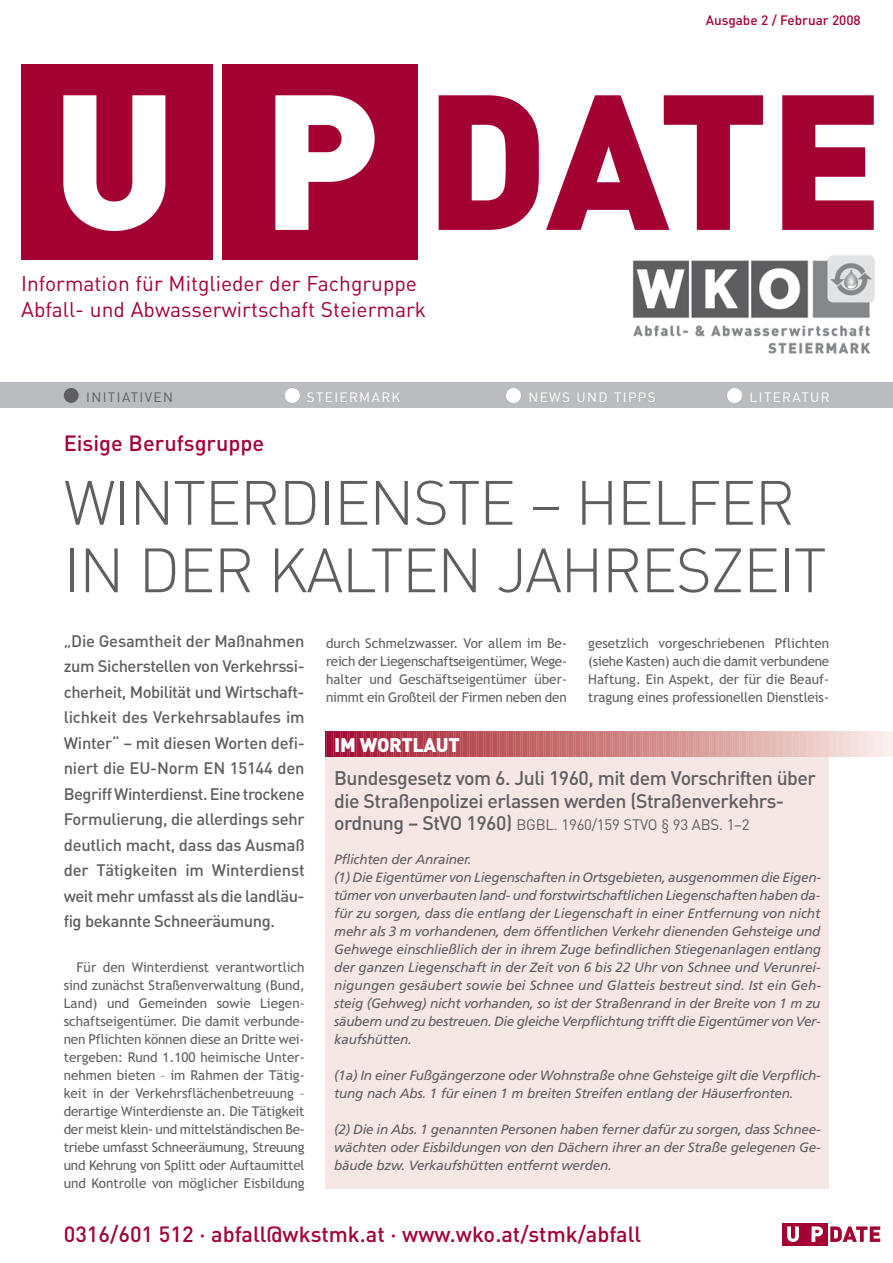
<style>
.page{position:relative;width:893px;height:1263px;background:#fff}
.page>*{position:absolute;margin:0;border:0;box-sizing:border-box;transform-origin:0 0}
.t1{font:300 61.5px/67.5px "DIN";letter-spacing:-.025em;color:#5f5f62}
.t2{font:500 21.75px "DIN";color:#a40133}
.t3{font:21px/25.2px "DIN";color:#a40133}
.t4{font:500 19.5px/22.5px "DIN";letter-spacing:-.025em;color:#5f5f62}
.t5{font:900 19.5px "DIN";letter-spacing:-.015em;color:#fff}
.t6{font:500 16.5px/25.5px "DIN";letter-spacing:-.025em;color:#5f5f62;text-align:justify}
.t7{font:15px "DIN";letter-spacing:-.015em;color:#5f5f62}
.t8{font:italic 13.5px/18px "Frutiger";letter-spacing:-.015em;color:#5f5f62}
.t9{font:13.5px/18px "Trebuchet MS";letter-spacing:-.01em;color:#5f5f62;text-align:justify}
.t10{font:13.5px "DIN";letter-spacing:.105em;color:#fff}
.t11{font:500 13.5px "DIN";letter-spacing:-.005em;color:#a40133}
.t12{font:13.5px "DIN";letter-spacing:.105em;color:#5f5f62}
.s1{font-weight:500;font-size:19.5px}
</style>
<div class="page">
<div style="left:0;top:383px;width:893px;height:25px;background:#bbbcbf"></div>
<div style="left:64px;top:388px;width:15px;height:15px;background:#5f5f62;border-radius:50%"></div>
<div style="left:285px;top:388px;width:15px;height:15px;background:#fff;border-radius:50%"></div>
<div style="left:506px;top:388px;width:15px;height:15px;background:#fff;border-radius:50%"></div>
<div style="left:727px;top:388px;width:15px;height:15px;background:#fff;border-radius:50%"></div>
<div style="left:326px;top:731px;width:503px;height:457px;background:#f6e6e4"></div>
<svg style="left:326px;top:731px;width:567px;height:26px;background:#ce8186"></svg>
<div style="left:222px;top:64px;width:196px;height:196px;background:#a40133"></div>
<div style="left:21px;top:64px;width:192px;height:196px;background:#a40133"></div>
<svg style="left:63px;top:95px;width:102px;height:136px"></svg>
<svg style="left:275px;top:95px;width:100px;height:135px"></svg>
<svg style="left:439px;top:95px;width:100px;height:135px"></svg>
<svg style="left:546px;top:95px;width:217px;height:135px"></svg>
<svg style="left:782px;top:95px;width:92px;height:135px"></svg>
<div style="left:805px;top:1223px;width:23px;height:22px;background:#a40133"></div>
<div style="left:782px;top:1223px;width:22px;height:22px;background:#a40133"></div>
<svg style="left:787px;top:1226px;width:12px;height:16px"></svg>
<svg style="left:811px;top:1226px;width:12px;height:16px"></svg>
<svg style="left:830px;top:1226px;width:50px;height:16px"></svg>
<img style="left:632px;top:255px;width:243px;height:99px">
<h3 class="t3" style="left:21px;top:272px;width:406px">Information für Mitglieder der Fachgruppe<br>Abfall- und Abwasserwirtschaft Steiermark</h3>
<p class="t11" style="left:706px;top:12px;width:156px">Ausgabe 2 / Februar 2008</p>
<p class="t12" style="left:86px;top:389px;width:88px">INITIATIVEN</p>
<p class="t10" style="left:307px;top:389px;width:95px">STEIERMARK</p>
<p class="t10" style="left:528px;top:389px;width:129px">NEWS UND TIPPS</p>
<p class="t10" style="left:750px;top:389px;width:82px">LITERATUR</p>
<h2 class="t2" style="left:64px;top:431px;width:202px">Eisige Berufsgruppe</h2>
<h1 class="t1" style="left:64px;top:470px;width:764px">WINTERDIENSTE – HELFER<br>IN DER KALTEN JAHRESZEIT</h1>
<p class="t6" style="left:64px;top:628px;width:243px">„Die Gesamtheit der Maßnahmen zum Sicherstellen von Verkehrssi&shy;cherheit, Mobilität und Wirtschaft&shy;lichkeit des Verkehrsablaufes im Winter“ – mit diesen Worten defi&shy;niert die EU-Norm EN 15144 den Begriff Winterdienst. Eine trockene Formulierung, die allerdings sehr deutlich macht, dass das Ausmaß der Tätigkeiten im Winterdienst weit mehr umfasst als die landläu&shy;fig bekannte Schneeräumung.</p>
<p class="t9" style="left:64px;top:958px;width:243px;text-indent:13px">Für den Winterdienst verantwortlich sind zunächst Straßenverwaltung (Bund, Land) und Gemeinden sowie Liegen&shy;schaftseigentümer. Die damit verbunde&shy;nen Pflichten können diese an Dritte wei&shy;tergeben: Rund 1.100 heimische Unter&shy;nehmen bieten – im Rahmen der Tätig&shy;keit in der Verkehrsflächenbetreuung – derartige Winterdienste an. Die Tätigkeit der meist klein- und mittelständischen Be&shy;triebe umfasst Schneeräumung, Streuung und Kehrung von Splitt oder Auftaumittel und Kontrolle von möglicher Eisbildung</p>
<p class="t9" style="left:326px;top:634px;width:242px">durch Schmelzwasser. Vor allem im Be&shy;reich der Liegenschaftseigentümer, Wege&shy;halter und Geschäftseigentümer über&shy;nimmt ein Großteil der Firmen neben den</p>
<p class="t9" style="left:588px;top:634px;width:243px">gesetzlich vorgeschriebenen Pflichten (siehe Kasten) auch die damit verbundene Haftung. Ein Aspekt, der für die Beauf&shy;tragung eines professionellen Dienstleis-</p>
<h3 class="t5" style="left:334px;top:733px;width:127px">IM WORTLAUT</h3>
<h3 class="t4" style="left:334px;top:767px;width:483px">Bundesgesetz vom 6. Juli 1960, mit dem Vorschriften über die Straßenpolizei erlassen werden (Straßenverkehrs-</h3>
<p class="t7" style="left:334px;top:816px;width:417px"><span class="s1">ordnung – StVO 1960)</span> BGBL. 1960/159 STVO § 93 ABS. 1–2</p>
<p class="t8" style="left:334px;top:851px;width:488px">Pflichten der Anrainer.<br>(1) Die Eigentümer von Liegenschaften in Ortsgebieten, ausgenommen die Eigen&shy;tümer von unverbauten land- und forstwirtschaftlichen Liegenschaften haben da&shy;für zu sorgen, dass die entlang der Liegenschaft in einer Entfernung von nicht mehr als 3 m vorhandenen, dem öffentlichen Verkehr dienenden Gehsteige und Gehwege einschließlich der in ihrem Zuge befindlichen Stiegenanlagen entlang der ganzen Liegenschaft in der Zeit von 6 bis 22 Uhr von Schnee und Verunrei&shy;nigungen gesäubert sowie bei Schnee und Glatteis bestreut sind. Ist ein Geh&shy;steig (Gehweg) nicht vorhanden, so ist der Straßenrand in der Breite von 1 m zu säubern und zu bestreuen. Die gleiche Verpflichtung trifft die Eigentümer von Ver&shy;kaufshütten.</p>
<p class="t8" style="left:334px;top:1067px;width:488px">(1a) In einer Fußgängerzone oder Wohnstraße ohne Gehsteige gilt die Verpflich&shy;tung nach Abs. 1 für einen 1 m breiten Streifen entlang der Häuserfronten.</p>
<p class="t8" style="left:334px;top:1121px;width:488px;text-align:justify">(2) Die in Abs. 1 genannten Personen haben ferner dafür zu sorgen, dass Schnee&shy;wächten oder Eisbildungen von den Dächern ihrer an der Straße gelegenen Ge&shy;bäude bzw. Verkaufshütten entfernt werden.</p>
<h2 class="t2" style="left:64px;top:1221px;width:579px">0316/601 512 · abfall@wkstmk.at · www.wko.at/stmk/abfall</h2>
</div>
